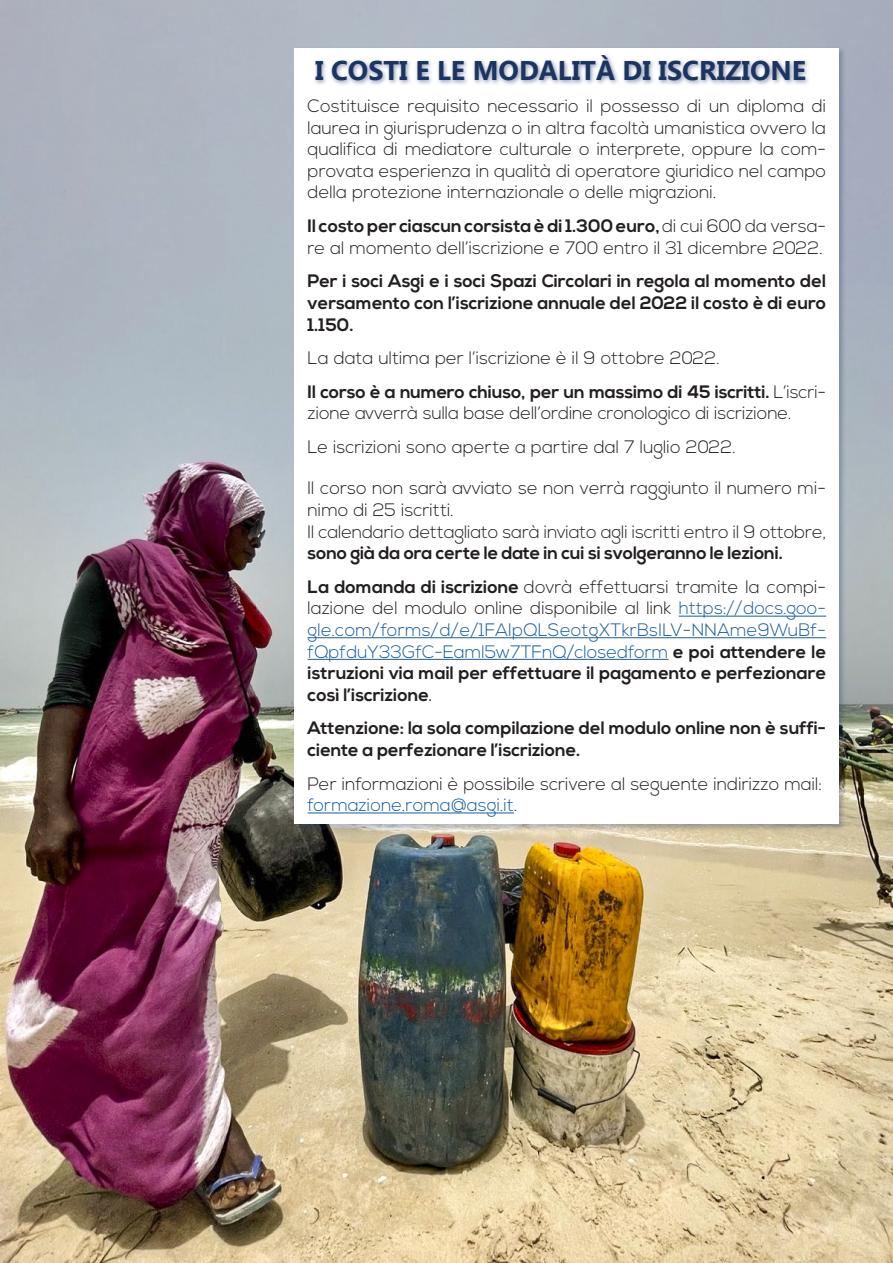
<style>
.page{position:relative;width:893px;height:1263px;background:#fff}
.page>*{position:absolute;margin:0;border:0;box-sizing:border-box;transform-origin:0 0}
.t1{font:700 27px "Ebrima";color:#1b3462}
.t2{font:300 18px/21.6px "Nexa";color:#231f20}
.t3{font:700 18px/21.6px "Nexa";color:#231f20;text-align:justify}
.t4{font:300 18px "Nexa";color:#175d9e}
.s1{font-weight:700}
.s2{font-weight:300}
.s3{font-weight:300;color:#175d9e}
.s4{font-family:"D DIN Condensed";font-weight:400}
.s5{color:#231f20}
</style>
<div class="page">
<img style="left:1px;top:0;width:892px;height:1263px">
<div style="left:293px;top:46px;width:554px;height:786px;background:#1c3363;opacity:.3"></div>
<div style="left:295px;top:48px;width:544px;height:776px;background:#fff"></div>
<hr style="left:679px;top:616px;width:147px;height:1px;background:#175d9e">
<hr style="left:308px;top:637px;width:518px;height:1px;background:#175d9e">
<hr style="left:308px;top:659px;width:360px;height:1px;background:#175d9e">
<hr style="left:308px;top:812px;width:206px;height:1px;background:#175d9e">
<div style="left:312px;top:53px;width:499px;height:34px;background:#1c3363;opacity:.5"></div>
<p class="t1" style="left:315px;top:49px;width:493px">I COSTI E LE MODALITÀ DI ISCRIZIONE</p>
<p class="t2" style="left:308px;top:96px;width:520px;text-align:justify">Costituisce requisito necessario il possesso di un diploma di laurea in giurisprudenza o in altra facoltà umanistica ovvero la qualifica di mediatore culturale o interprete, oppure la com&shy;provata esperienza in qualità di operatore giuridico nel campo della protezione internazionale o delle migrazioni.</p>
<p class="t2" style="left:308px;top:216px;width:520px"><span class="s1">Il costo per ciascun corsista è di 1.300 euro,</span>di cui 600 da versa&shy;re al momento dell’iscrizione e 700 entro il 31 dicembre 2022.</p>
<p class="t3" style="left:308px;top:271px;width:520px">Per i soci Asgi e i soci Spazi Circolari in regola al momento del versamento con l’iscrizione annuale del 2022 il costo è di euro 1.150.</p>
<p class="t2" style="left:308px;top:348px;width:414px">La data ultima per l’iscrizione è il 9 ottobre 2022.</p>
<p class="t2" style="left:308px;top:381px;width:520px"><span class="s1">Il corso è a numero chiuso, per un massimo di 45 iscritti.</span> L’iscri&shy;zione avverrà sulla base dell’ordine cronologico di iscrizione.</p>
<p class="t2" style="left:308px;top:437px;width:430px">Le iscrizioni sono aperte a partire dal 7 luglio 2022.</p>
<p class="t2" style="left:308px;top:478px;width:520px">Il corso non sarà avviato se non verrà raggiunto il numero mi&shy;nimo di 25 iscritti.</p>
<p class="t2" style="left:308px;top:521px;width:520px">Il calendario dettagliato sarà inviato agli iscritti entro il 9 ottobre, <span class="s1">sono già da ora certe le date in cui si svolgeranno le lezioni.</span></p>
<p class="t3" style="left:308px;top:576px;width:520px">La domanda di iscrizione <span class="s2">dovrà effettuarsi tramite la compi&shy;lazione del modulo online disponibile al link</span> <span class="s3">https://docs.goo&shy;gle.com/forms/d/e/1FAIpQLSeotgXTkrBsILV-NNAme9WuBf&shy;fQpfduY33GfC-Eaml5w7TFnQ/closedform</span> e poi attendere le istruzioni via mail per effettuare il pagamento e perfezionare così l’iscrizione<span class="s4">.</span></p>
<p class="t3" style="left:308px;top:718px;width:520px">Attenzione: la sola compilazione del modulo online non è suffi&shy;ciente a perfezionare l’iscrizione.</p>
<p class="t2" style="left:308px;top:773px;width:516px">Per informazioni è possibile scrivere al seguente indirizzo mail:</p>
<p class="t4" style="left:308px;top:795px;width:211px">formazione.roma@asgi.it<span class="s5">.</span></p>
</div>
